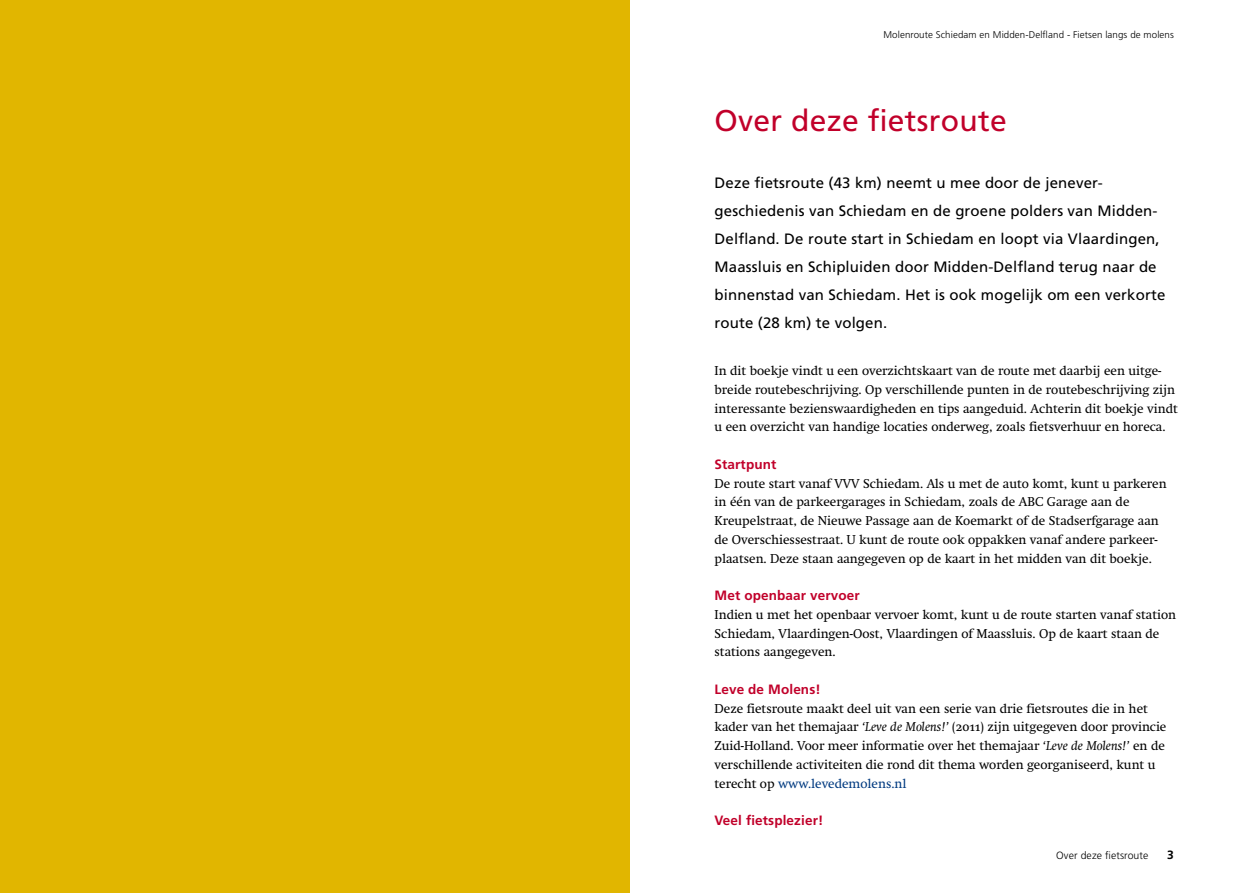
<style>
.page{position:relative;width:1259px;height:893px;background:#fff}
.page>*{position:absolute;margin:0;border:0;box-sizing:border-box;transform-origin:0 0}
.t1{font:30px "Frutiger LT Std";letter-spacing:.01em;color:#c1002a}
.t2{font:15px/28.2px "Frutiger LT Std";letter-spacing:.01em;color:#000}
.t3{font:700 13.5px "Frutiger LT Std";letter-spacing:.01em;color:#c1002a}
.t4{font:12.75px/18.8px "Swift Os F";color:#000}
.t5{font:700 12px "Frutiger LT Std";color:#000}
.t6{font:300 10.5px "Frutiger LT Std";letter-spacing:.01em;color:#000}
.t7{font:300 9.75px "Frutiger LT Std";letter-spacing:.01em;color:#000}
.s1{font-style:italic}
.s2{color:#003a80}
</style>
<div class="page">
<div style="left:0;top:0;width:629px;height:893px;background:#e1b600"></div>
<p class="t7" style="left:883px;top:29px;width:292px">Molenroute Schiedam en Midden-Delfland - Fietsen langs de molens</p>
<h1 class="t1" style="left:714px;top:103px;width:294px">Over deze fietsroute</h1>
<p class="t2" style="left:714px;top:168px;width:452px">Deze fietsroute (43 km) neemt u mee door de jenever&shy;geschiedenis van Schiedam en de groene polders van Midden-Delfland. De route start in Schiedam en loopt via Vlaardingen, Maassluis en Schipluiden door Midden-Delfland terug naar de binnenstad van Schiedam. Het is ook mogelijk om een verkorte route (28 km) te volgen.</p>
<p class="t4" style="left:714px;top:361px;width:465px">In dit boekje vindt u een overzichtskaart van de route met daarbij een uitge&shy;breide routebeschrijving. Op verschillende punten in de routebeschrijving zijn interessante bezienswaardigheden en tips aangeduid. Achterin dit boekje vindt u een overzicht van handige locaties onderweg, zoals fietsverhuur en horeca.</p>
<p class="t3" style="left:714px;top:456px;width:63px">Startpunt</p>
<p class="t4" style="left:714px;top:474px;width:454px">De route start vanaf VVV Schiedam. Als u met de auto komt, kunt u parkeren in één van de parkeergarages in Schiedam, zoals de ABC Garage aan de Kreupelstraat, de Nieuwe Passage aan de Koemarkt of de Stadserfgarage aan de Overschiessestraat. U kunt de route ook oppakken vanaf andere parkeer&shy;plaatsen. Deze staan aangegeven op de kaart in het midden van dit boekje.</p>
<p class="t3" style="left:714px;top:587px;width:147px">Met openbaar vervoer</p>
<p class="t4" style="left:714px;top:605px;width:463px">Indien u met het openbaar vervoer komt, kunt u de route starten vanaf station<br>Schiedam, Vlaardingen-Oost, Vlaardingen of Maassluis. Op de kaart staan de stations aangegeven.</p>
<p class="t3" style="left:714px;top:681px;width:108px">Leve de Molens!</p>
<p class="t4" style="left:714px;top:699px;width:453px">Deze fietsroute maakt deel uit van een serie van drie fietsroutes die in het kader van het themajaar <span class="s1">‘Leve de Molens!’</span> (2011) zijn uitgegeven door provincie Zuid-Holland. Voor meer informatie over het themajaar <span class="s1">‘Leve de Molens!’</span> en de verschillende activiteiten die rond dit thema worden georganiseerd, kunt u terecht op <span class="s2">www.levedemolens.nl</span></p>
<p class="t3" style="left:714px;top:812px;width:110px">Veel fietsplezier!</p>
<p class="t6" style="left:1056px;top:849px;width:94px">Over deze fietsroute</p>
<p class="t5" style="left:1167px;top:848px;width:8px">3</p>
</div>
